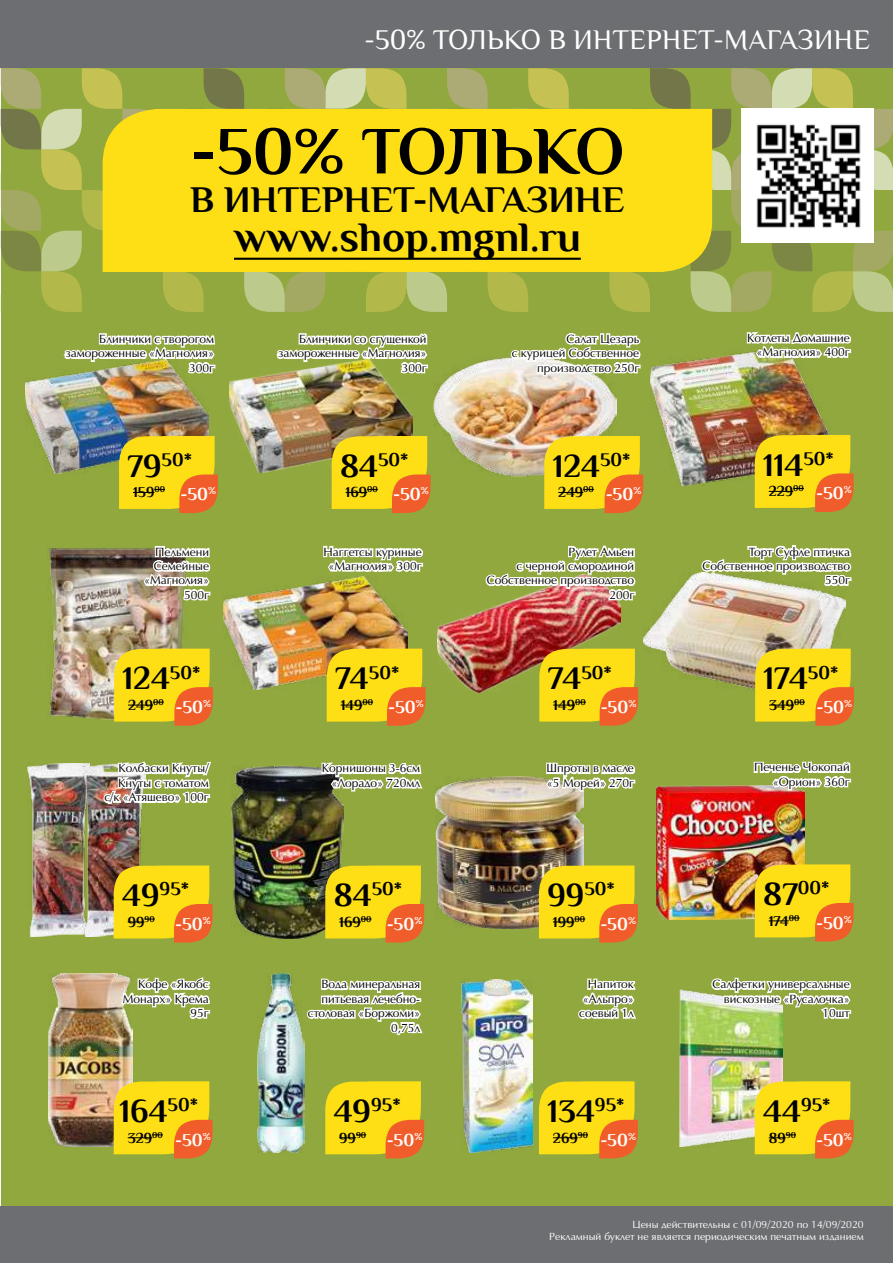
<style>
.page{position:relative;width:893px;height:1263px;background:#fff}
.page>*{position:absolute;margin:0;border:0;box-sizing:border-box;transform-origin:0 0}
.t1{font:700 67.35px "Philosopher";letter-spacing:-.015em;color:#000}
.t2{font:700 42px "Philosopher";color:#000}
.t3{font:700 37.65px "Philosopher";color:#000}
.t4{font:700 33px "Philosopher";color:#000}
.t5{font:28.5px "Philosopher";color:#fff}
.t6{font:700 19.2px "Philosopher";color:#000}
.t7{font:700 18px "Philosopher";color:#fff}
.t8{font:700 15px "Philosopher";color:#000}
.t9{font:12px/14.4px "AG Opus C";color:#000;text-align:right}
.t10{font:10.5px/12.6px "AG Opus C";color:#fff;text-align:right}
.t11{font:700 10.5px "Philosopher";color:#fff}
.s1{font-size:33px}
</style>
<div class="page">
<div style="left:1px;top:68px;width:892px;height:1144px;background:#91a83f"></div>
<div style="left:1px;top:0;width:892px;height:68px;background:#6d6e71"></div>
<svg style="left:0;top:68px;width:893px;height:244px"></svg>
<div style="left:103px;top:109px;width:609px;height:163px;background:#fedf15"></div>
<hr style="left:234px;top:258px;width:347px;height:2px;background:#000">
<img style="left:742px;top:109px;width:132px;height:133px">
<div style="left:1px;top:1206px;width:892px;height:57px;background:#6d6e71"></div>
<img style="left:26px;top:377px;width:183px;height:96px">
<img style="left:47px;top:548px;width:140px;height:172px">
<img style="left:27px;top:763px;width:55px;height:173px">
<img style="left:82px;top:763px;width:60px;height:173px">
<img style="left:232px;top:766px;width:112px;height:173px">
<img style="left:436px;top:776px;width:147px;height:152px">
<img style="left:657px;top:785px;width:147px;height:134px">
<img style="left:49px;top:973px;width:84px;height:173px">
<img style="left:258px;top:973px;width:46px;height:179px">
<img style="left:461px;top:979px;width:71px;height:173px">
<img style="left:679px;top:989px;width:103px;height:157px">
<img style="left:224px;top:579px;width:183px;height:111px">
<img style="left:437px;top:602px;width:183px;height:90px">
<img style="left:643px;top:573px;width:202px;height:117px">
<img style="left:230px;top:375px;width:183px;height:98px">
<img style="left:434px;top:357px;width:183px;height:120px">
<img style="left:651px;top:353px;width:179px;height:132px">
<svg style="left:114px;top:865px;width:99px;height:78px;background:#efc11c"></svg>
<svg style="left:114px;top:1081px;width:99px;height:77px;background:#f2c41d"></svg>
<svg style="left:755px;top:864px;width:99px;height:77px;background:#f0c11b"></svg>
<svg style="left:325px;top:1081px;width:99px;height:77px;background:#f1c41b"></svg>
<svg style="left:325px;top:865px;width:99px;height:78px;background:#eec11c"></svg>
<svg style="left:539px;top:1081px;width:99px;height:77px;background:#f1c31b"></svg>
<svg style="left:539px;top:865px;width:99px;height:78px;background:#f0c21d"></svg>
<svg style="left:755px;top:1081px;width:99px;height:77px;background:#f2c41d"></svg>
<img style="left:102px;top:761px;width:109px;height:45px">
<svg style="left:120px;top:973px;width:91px;height:47px"></svg>
<svg style="left:752px;top:761px;width:100px;height:34px"></svg>
<svg style="left:306px;top:978px;width:117px;height:58px"></svg>
<svg style="left:320px;top:762px;width:103px;height:33px"></svg>
<svg style="left:578px;top:978px;width:58px;height:42px"></svg>
<svg style="left:544px;top:762px;width:92px;height:33px"></svg>
<svg style="left:707px;top:977px;width:145px;height:43px"></svg>
<svg style="left:114px;top:649px;width:99px;height:77px;background:#f2c31d"></svg>
<svg style="left:755px;top:435px;width:99px;height:77px;background:#f0c11b"></svg>
<svg style="left:119px;top:436px;width:99px;height:77px;background:#efc21d"></svg>
<svg style="left:327px;top:649px;width:99px;height:77px;background:#f1c21c"></svg>
<svg style="left:332px;top:436px;width:99px;height:77px;background:#f1c21c"></svg>
<svg style="left:755px;top:649px;width:99px;height:77px;background:#f1c31d"></svg>
<svg style="left:539px;top:649px;width:99px;height:77px;background:#f1c11b"></svg>
<svg style="left:544px;top:436px;width:99px;height:77px;background:#f2c31d"></svg>
<img style="left:141px;top:545px;width:70px;height:57px">
<svg style="left:745px;top:331px;width:107px;height:31px"></svg>
<img style="left:53px;top:333px;width:163px;height:48px">
<svg style="left:323px;top:545px;width:101px;height:34px"></svg>
<img style="left:265px;top:333px;width:164px;height:48px">
<svg style="left:700px;top:545px;width:152px;height:43px"></svg>
<svg style="left:485px;top:545px;width:151px;height:57px"></svg>
<svg style="left:509px;top:333px;width:132px;height:47px"></svg>
<h3 class="t5" style="left:364px;top:24px;width:507px">-50% ТОЛЬКО В ИНТЕРНЕТ-МАГАЗИНЕ</h3>
<h1 class="t1" style="left:190px;top:115px;width:436px">-50% ТОЛЬКО</h1>
<h3 class="t3" style="left:190px;top:180px;width:436px">В ИНТЕРНЕТ-МАГАЗИНЕ</h3>
<h2 class="t2" style="left:234px;top:215px;width:348px">www.shop.mgnl.ru</h2>
<p class="t9" style="left:66px;top:332px;width:150px">Блинчики с творогом замороженные «Магнолия»<br>300г</p>
<p class="t9" style="left:278px;top:332px;width:150px">Блинчики со сгущенкой замороженные «Магнолия»<br>300г</p>
<p class="t9" style="left:512px;top:332px;width:129px">Салат Цезарь<br>с курицей Собственное производство 250г</p>
<p class="t9" style="left:747px;top:331px;width:104px">Котлеты Домашние «Магнолия» 400г</p>
<h3 class="t6" style="left:128px;top:449px;width:66px"><span class="s1">79</span>50*</h3>
<h3 class="t7" style="left:181px;top:485px;width:29px">-50</h3>
<p class="t8" style="left:133px;top:484px;width:34px">159<sup>00</sup></p>
<p class="t11" style="left:208px;top:485px;width:9px">%</p>
<h3 class="t6" style="left:340px;top:449px;width:70px"><span class="s1">84</span>50*</h3>
<h3 class="t7" style="left:393px;top:485px;width:29px">-50</h3>
<p class="t8" style="left:346px;top:484px;width:34px">169<sup>00</sup></p>
<p class="t11" style="left:421px;top:485px;width:9px">%</p>
<h3 class="t4" style="left:553px;top:448px;width:79px">124<sup>50*</sup></h3>
<h3 class="t7" style="left:606px;top:485px;width:29px">-50</h3>
<p class="t8" style="left:558px;top:484px;width:37px">249<sup>00</sup></p>
<p class="t11" style="left:633px;top:485px;width:9px">%</p>
<h3 class="t4" style="left:763px;top:447px;width:72px">114<sup>50*</sup></h3>
<h3 class="t7" style="left:816px;top:484px;width:29px">-50</h3>
<p class="t8" style="left:769px;top:483px;width:37px">229<sup>00</sup></p>
<p class="t11" style="left:844px;top:484px;width:9px">%</p>
<p class="t9" style="left:144px;top:544px;width:66px">Пельмени<br>Семейные «Магнолия»<br>500г</p>
<p class="t9" style="left:324px;top:544px;width:100px;text-align:center">Наггетсы куриные «Магнолия» 300г</p>
<p class="t9" style="left:487px;top:544px;width:149px">Рулет Амьен<br>с черной смородиной<br>Собственное производство<br>200г</p>
<p class="t9" style="left:702px;top:544px;width:149px">Торт Суфле птичка<br>Собственное производство<br>550г</p>
<h3 class="t4" style="left:123px;top:661px;width:79px">124<sup>50*</sup></h3>
<h3 class="t7" style="left:176px;top:697px;width:29px">-50</h3>
<p class="t8" style="left:128px;top:697px;width:37px">249<sup>00</sup></p>
<p class="t11" style="left:203px;top:698px;width:9px">%</p>
<h3 class="t6" style="left:335px;top:662px;width:66px"><span class="s1">74</span>50*</h3>
<h3 class="t7" style="left:388px;top:697px;width:29px">-50</h3>
<p class="t8" style="left:341px;top:697px;width:34px">149<sup>00</sup></p>
<p class="t11" style="left:416px;top:698px;width:9px">%</p>
<h3 class="t6" style="left:548px;top:662px;width:66px"><span class="s1">74</span>50*</h3>
<h3 class="t7" style="left:601px;top:697px;width:29px">-50</h3>
<p class="t8" style="left:553px;top:697px;width:34px">149<sup>00</sup></p>
<p class="t11" style="left:628px;top:698px;width:9px">%</p>
<h3 class="t4" style="left:764px;top:661px;width:76px">174<sup>50*</sup></h3>
<h3 class="t7" style="left:817px;top:697px;width:29px">-50</h3>
<p class="t8" style="left:769px;top:697px;width:37px">349<sup>00</sup></p>
<p class="t11" style="left:844px;top:698px;width:9px">%</p>
<p class="t9" style="left:104px;top:761px;width:106px">Колбаски Кнуты/<br>Кнуты с томатом с/к «Атяшево» 100г</p>
<p class="t9" style="left:322px;top:761px;width:100px">Корнишоны 3-6см «Лорадо» 720мл</p>
<p class="t9" style="left:547px;top:761px;width:89px;text-align:left">Шпроты в масле «5 Морей» 270г</p>
<p class="t9" style="left:754px;top:760px;width:97px">Печенье Чокопай «Орион» 360г</p>
<h3 class="t6" style="left:122px;top:879px;width:68px"><span class="s1">49</span>95*</h3>
<h3 class="t7" style="left:175px;top:914px;width:29px">-50</h3>
<p class="t8" style="left:128px;top:914px;width:28px">99<sup>90</sup></p>
<p class="t11" style="left:203px;top:915px;width:9px">%</p>
<h3 class="t6" style="left:334px;top:879px;width:70px"><span class="s1">84</span>50*</h3>
<h3 class="t7" style="left:387px;top:914px;width:29px">-50</h3>
<p class="t8" style="left:339px;top:914px;width:34px">169<sup>00</sup></p>
<p class="t11" style="left:414px;top:915px;width:9px">%</p>
<h3 class="t6" style="left:547px;top:879px;width:69px"><span class="s1">99</span>50*</h3>
<h3 class="t7" style="left:600px;top:914px;width:29px">-50</h3>
<p class="t8" style="left:553px;top:914px;width:34px">199<sup>00</sup></p>
<p class="t11" style="left:628px;top:915px;width:9px">%</p>
<h3 class="t6" style="left:763px;top:878px;width:68px"><span class="s1">87</span>00*</h3>
<h3 class="t7" style="left:816px;top:913px;width:29px">-50</h3>
<p class="t8" style="left:769px;top:913px;width:32px">174<sup>00</sup></p>
<p class="t11" style="left:844px;top:914px;width:9px">%</p>
<p class="t9" style="left:123px;top:977px;width:87px">Кофе «Якобс<br>Монарх» Крема<br>95г</p>
<p class="t9" style="left:308px;top:977px;width:114px">Вода минеральная питьевая лечебно&shy;столовая «Боржоми»<br>0,75л</p>
<p class="t9" style="left:579px;top:977px;width:56px;text-align:justify;text-indent:8px">Напиток «Альпро» соевый 1л</p>
<p class="t9" style="left:712px;top:977px;width:139px">Салфетки универсальные вискозные «Русалочка»<br>10шт</p>
<h3 class="t4" style="left:120px;top:1094px;width:80px">164<sup>50*</sup></h3>
<h3 class="t7" style="left:175px;top:1130px;width:29px">-50</h3>
<p class="t8" style="left:128px;top:1130px;width:37px">329<sup>00</sup></p>
<p class="t11" style="left:203px;top:1131px;width:9px">%</p>
<h3 class="t6" style="left:334px;top:1094px;width:68px"><span class="s1">49</span>95*</h3>
<h3 class="t7" style="left:387px;top:1130px;width:29px">-50</h3>
<p class="t8" style="left:339px;top:1130px;width:28px">99<sup>90</sup></p>
<p class="t11" style="left:414px;top:1131px;width:9px">%</p>
<h3 class="t4" style="left:547px;top:1094px;width:79px">134<sup>95*</sup></h3>
<h3 class="t7" style="left:600px;top:1130px;width:29px">-50</h3>
<p class="t8" style="left:553px;top:1130px;width:37px">269<sup>90</sup></p>
<p class="t11" style="left:628px;top:1131px;width:9px">%</p>
<h3 class="t6" style="left:763px;top:1094px;width:69px"><span class="s1">44</span>95*</h3>
<h3 class="t7" style="left:816px;top:1130px;width:29px">-50</h3>
<p class="t8" style="left:769px;top:1130px;width:29px">89<sup>90</sup></p>
<p class="t11" style="left:844px;top:1131px;width:9px">%</p>
<p class="t10" style="left:549px;top:1218px;width:316px">Цены действительны с 01/09/2020 по 14/09/2020<br>Рекламный буклет не является периодическим печатным изданием</p>
</div>
